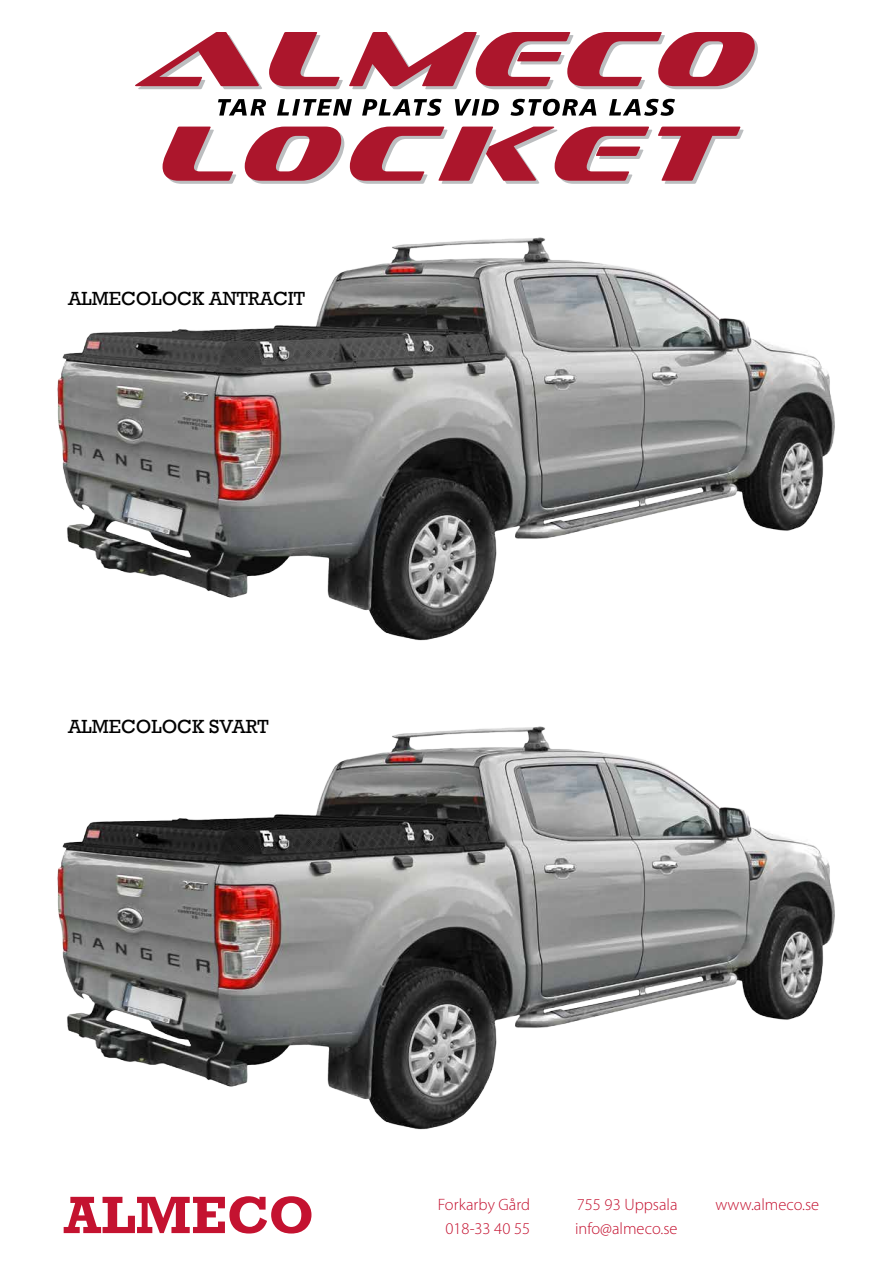
<style>
.page{position:relative;width:893px;height:1263px;background:#fff}
.page>*{position:absolute;margin:0;border:0;box-sizing:border-box;transform-origin:0 0}
.t1{font:700 53.4px "Rockwell";color:#c41230}
.t2{font:19.5px "Rockwell";color:#000}
.t3{font:300 16.5px "Myriad Pro";color:#c41230}
</style>
<div class="page">
<svg style="left:135px;top:32px;width:127px;height:57px"></svg>
<svg style="left:269px;top:32px;width:74px;height:57px"></svg>
<svg style="left:349px;top:32px;width:409px;height:57px"></svg>
<svg style="left:163px;top:127px;width:73px;height:57px"></svg>
<svg style="left:245px;top:127px;width:99px;height:57px"></svg>
<svg style="left:350px;top:127px;width:302px;height:57px"></svg>
<svg style="left:658px;top:127px;width:86px;height:57px"></svg>
<svg style="left:218px;top:99px;width:48px;height:17px"></svg>
<svg style="left:277px;top:99px;width:75px;height:17px"></svg>
<svg style="left:362px;top:99px;width:80px;height:17px"></svg>
<svg style="left:455px;top:99px;width:44px;height:17px"></svg>
<svg style="left:510px;top:99px;width:86px;height:17px"></svg>
<svg style="left:609px;top:99px;width:66px;height:17px"></svg>
<img style="left:57px;top:237px;width:778px;height:404px">
<img style="left:57px;top:726px;width:778px;height:404px">
<p class="t2" style="left:68px;top:287px;width:239px">ALMECOLOCK ANTRACIT</p>
<p class="t2" style="left:68px;top:715px;width:202px">ALMECOLOCK SVART</p>
<h1 class="t1" style="left:64px;top:1183px;width:252px">ALMECO</h1>
<p class="t3" style="left:438px;top:1195px;width:94px">Forkarby Gård</p>
<p class="t3" style="left:577px;top:1195px;width:102px">755 93 Uppsala</p>
<p class="t3" style="left:716px;top:1195px;width:105px">www.almeco.se</p>
<p class="t3" style="left:445px;top:1219px;width:86px">018-33 40 55</p>
<p class="t3" style="left:575px;top:1219px;width:104px">info@almeco.se</p>
</div>
